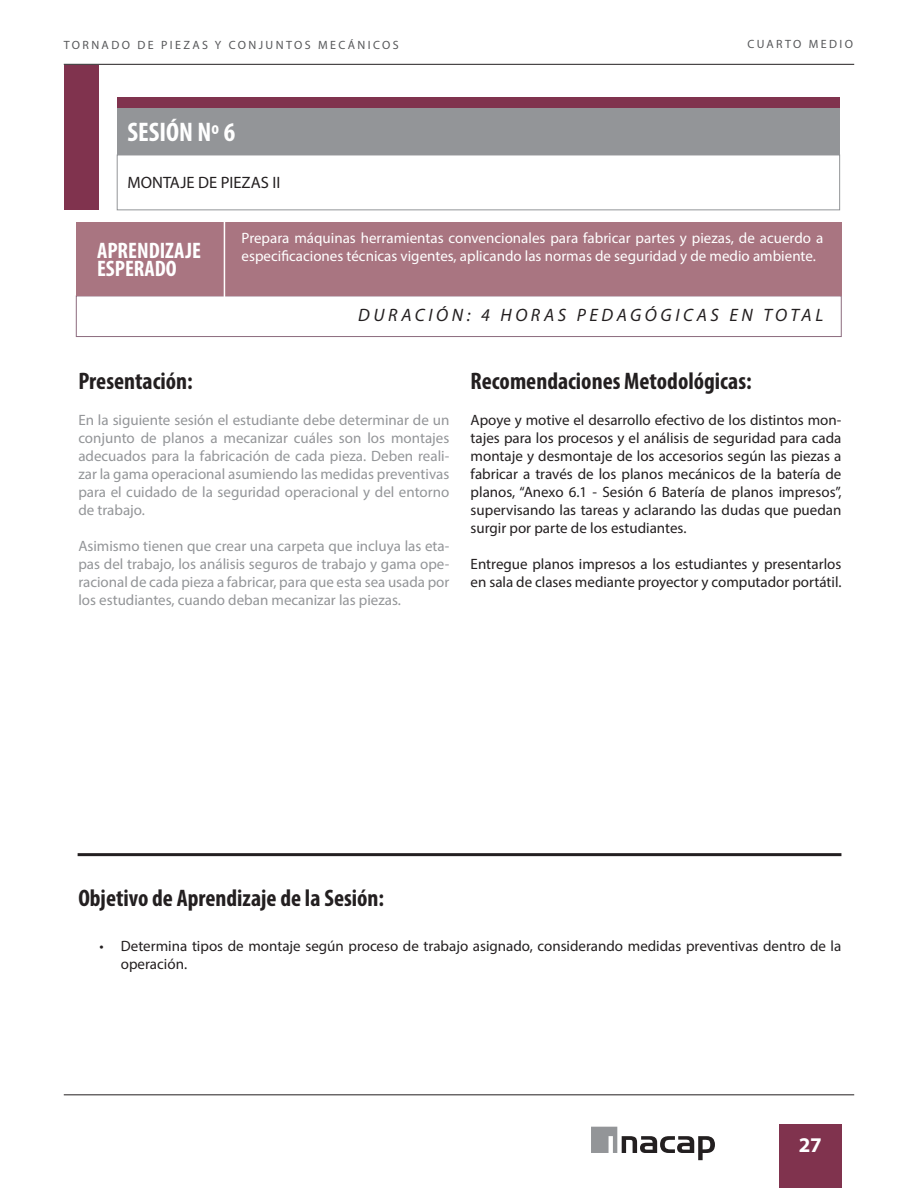
<style>
.page{position:relative;width:918px;height:1188px;background:#fff}
.page>*{position:absolute;margin:0;border:0;box-sizing:border-box;transform-origin:0 0}
.t1{font:700 condensed 27px "Myriad Pro";color:#fff}
.t2{font:700 condensed 24px "Myriad Pro";color:#231f20}
.t3{font:700 condensed 22.5px/18px "Myriad Pro";color:#fff}
.t4{font:700 21px "Myriad Pro";color:#fff}
.t5{font:italic 18px "Myriad Pro";letter-spacing:.2em;color:#231f20}
.t6{font:16.5px "Myriad Pro";color:#231f20}
.t7{font:15px/18px "Myriad Pro";color:#231f20}
.t8{font:15px/18px "Myriad Pro";color:#939598;text-align:justify}
.t9{font:15px/18px "Myriad Pro";color:#fff}
.t10{font:12px "Myriad Pro";letter-spacing:.2em;color:#57585a}
</style>
<div class="page">
<hr style="left:64px;top:1094px;width:790px;height:1px;background:#231f20">
<hr style="left:64px;top:64px;width:790px;height:1px;background:#231f20">
<div style="left:779px;top:1124px;width:62px;height:64px;background:#80334e"></div>
<svg style="left:591px;top:1127px;width:124px;height:33px"></svg>
<div style="left:117px;top:108px;width:723px;height:47px;background:#939598"></div>
<div style="left:117px;top:97px;width:723px;height:11px;background:#80334e"></div>
<div style="left:117px;top:155px;width:723px;height:55px;border:1px solid #939598"></div>
<div style="left:76px;top:296px;width:765px;height:41px;border:1px solid #8c6b7e"></div>
<div style="left:76px;top:222px;width:765px;height:74px;background:#a97581"></div>
<hr style="left:224px;top:218px;width:1px;height:82px;background:#fff">
<hr style="left:78px;top:853px;width:763px;height:3px;background:#231f20">
<div style="left:65px;top:65px;width:34px;height:145px;background:#80334e"></div>
<p class="t10" style="left:64px;top:38px;width:337px">TORNADO DE PIEZAS Y CONJUNTOS MECÁNICOS</p>
<p class="t10" style="left:747px;top:37px;width:107px">CUARTO MEDIO</p>
<h1 class="t1" style="left:128px;top:115px;width:109px">SESIÓN Nº 6</h1>
<p class="t6" style="left:128px;top:172px;width:154px">MONTAJE DE PIEZAS II</p>
<h3 class="t3" style="left:97px;top:241px;width:105px">APRENDIZAJE<br>ESPERADO</h3>
<p class="t9" style="left:242px;top:229px;width:583px">Prepara máquinas herramientas convencionales para fabricar partes y piezas, de acuerdo a especificaciones técnicas vigentes, aplicando las normas de seguridad y de medio ambiente.</p>
<p class="t5" style="left:358px;top:304px;width:467px">DURACIÓN: 4 HORAS PEDAGÓGICAS EN TOTAL</p>
<h2 class="t2" style="left:78px;top:366px;width:116px">Presentación:</h2>
<p class="t8" style="left:78px;top:410px;width:373px">En la siguiente sesión el estudiante debe determinar de un conjunto de planos a mecanizar cuáles son los montajes adecuados para la fabricación de cada pieza. Deben reali&shy;zar la gama operacional asumiendo las medidas preventivas para el cuidado de la seguridad operacional y del entorno de trabajo.</p>
<p class="t8" style="left:78px;top:536px;width:373px">Asimismo tienen que crear una carpeta que incluya las eta&shy;pas del trabajo, los análisis seguros de trabajo y gama ope&shy;racional de cada pieza a fabricar, para que esta sea usada por los estudiantes, cuando deban mecanizar las piezas.</p>
<h2 class="t2" style="left:471px;top:366px;width:283px">Recomendaciones Metodológicas:</h2>
<p class="t7" style="left:471px;top:410px;width:372px;text-align:justify">Apoye y motive el desarrollo efectivo de los distintos mon&shy;tajes para los procesos y el análisis de seguridad para cada montaje y desmontaje de los accesorios según las piezas a fabricar a través de los planos mecánicos de la batería de planos, “Anexo 6.1 - Sesión 6 Batería de planos impresos”, supervisando las tareas y aclarando las dudas que puedan surgir por parte de los estudiantes.</p>
<p class="t7" style="left:471px;top:554px;width:372px">Entregue planos impresos a los estudiantes y presentarlos en sala de clases mediante proyector y computador portátil.</p>
<h2 class="t2" style="left:78px;top:883px;width:307px">Objetivo de Aprendizaje de la Sesión:</h2>
<p class="t7" style="left:121px;top:937px;width:722px;text-indent:-21px">• Determina tipos de montaje según proceso de trabajo asignado, considerando medidas preventivas dentro de la operación.</p>
<h3 class="t4" style="left:799px;top:1131px;width:25px">27</h3>
</div>
